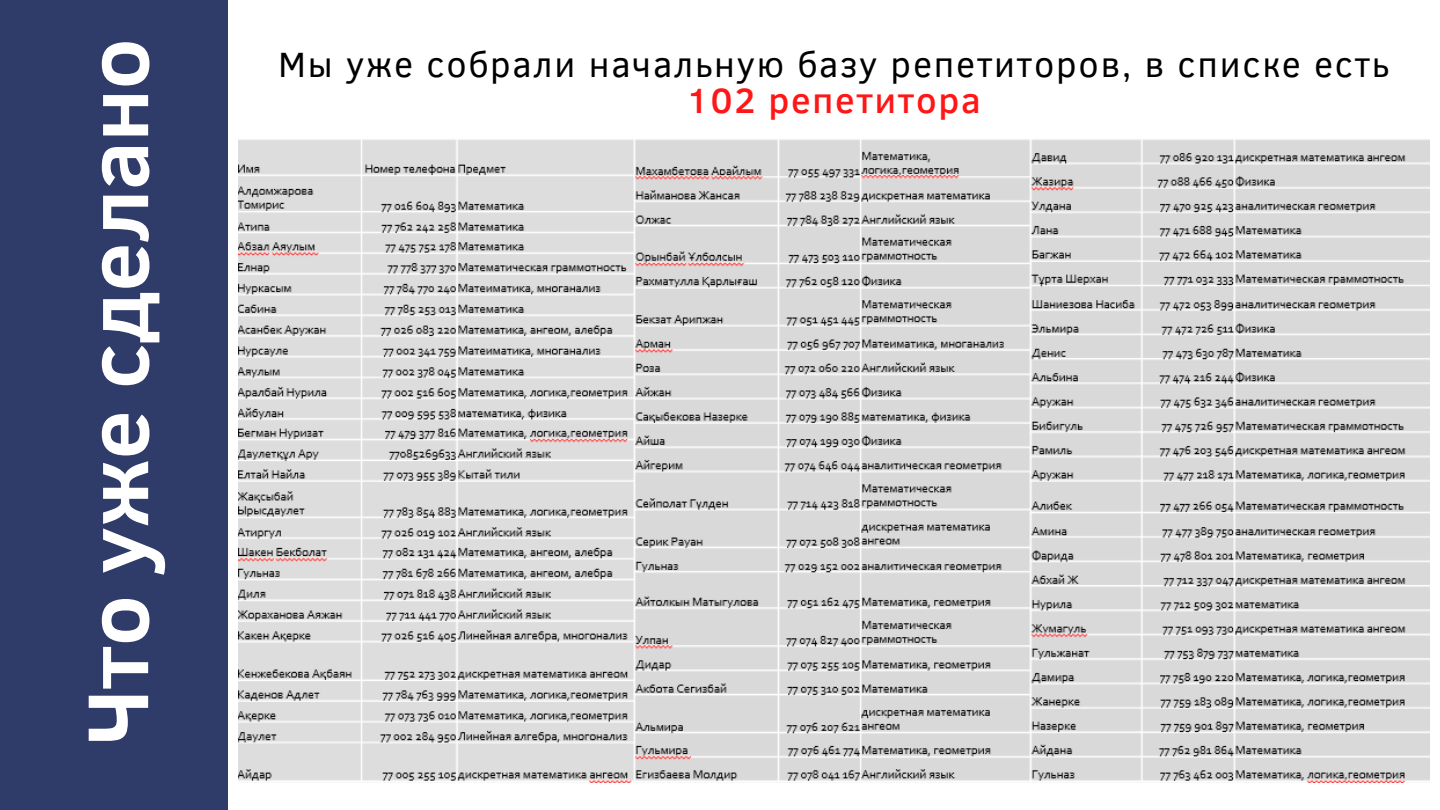
<style>
.page{position:relative;width:1440px;height:810px;background:#fff}
.page>*{position:absolute;margin:0;border:0;box-sizing:border-box;transform-origin:0 0}
.t1{font:700 88px "Clear Sans";color:#fff}
.t2{font:36px "Clear Sans";letter-spacing:.05em;color:#000}
.t3{font:500 36px "Clear Sans";letter-spacing:.05em;color:#ff1616}
</style>
<div class="page">
<div style="left:0;top:0;width:227px;height:810px;background:#2f3b69"></div>
<img style="left:238px;top:139px;width:1191px;height:644px">
<h1 class="t1" style="left:53px;top:745px;width:708px;rotate:-90deg">Что уже сделано</h1>
<p class="t2" style="left:278px;top:38px;width:1113px">Мы уже собрали начальную базу репетиторов, в списке есть</p>
<p class="t3" style="left:686px;top:74px;width:296px">102 репетитора</p>
</div>
